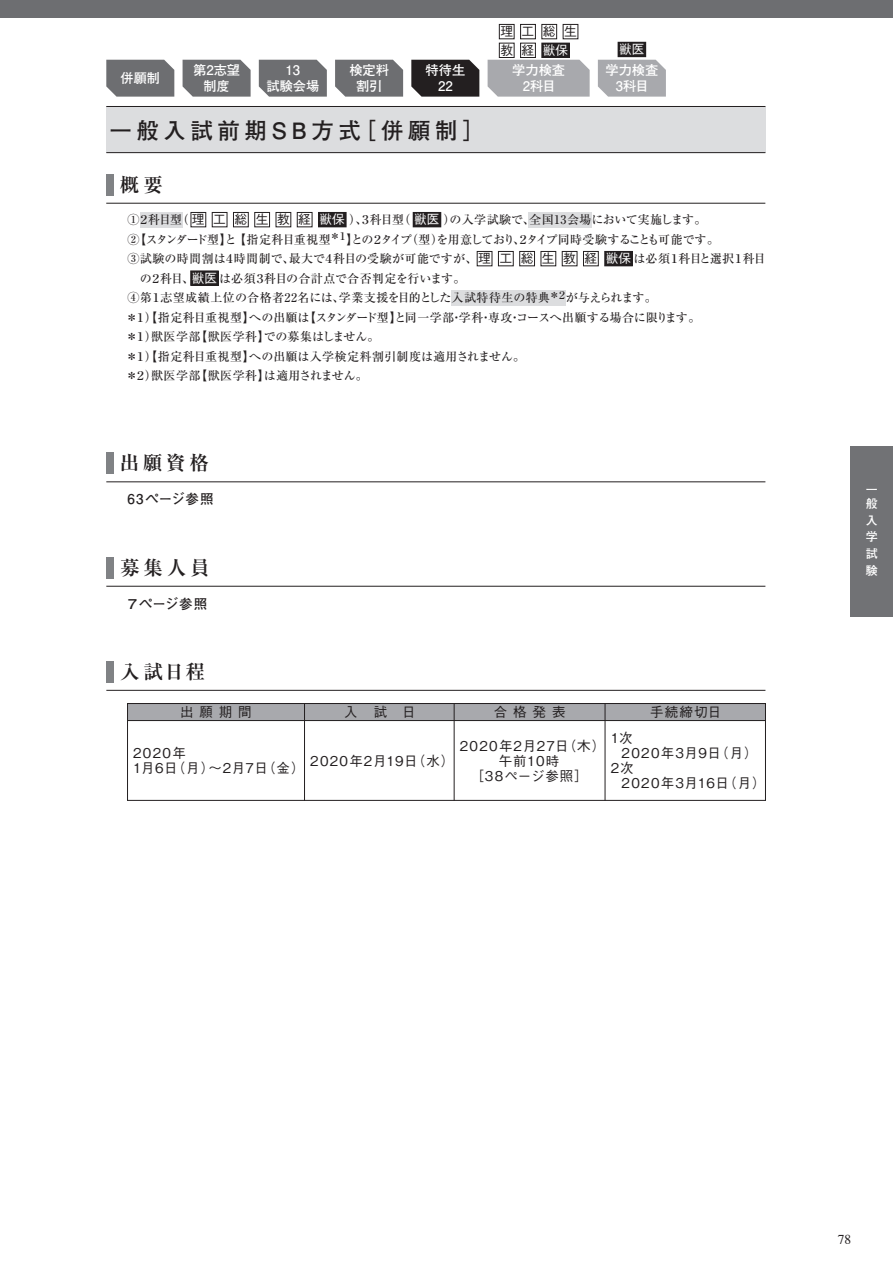
<style>
.page{position:relative;width:893px;height:1263px;background:#fff}
.page>*{position:absolute;margin:0;border:0;box-sizing:border-box;transform-origin:0 0}
.t1{font:700 22.5px "Futo Go B101 Pr 6 N";letter-spacing:.2em;color:#231f20}
.t2{font:700 19.5px "Ryumin Pr 6 N";letter-spacing:.2em;color:#231f20}
.t3{font:500 13.5px/15px "Gothic BBB Pr 6 N";letter-spacing:.085em;color:#231f20;text-align:center}
.t4{font:500 13.5px/15px "Gothic BBB Pr 6 N";letter-spacing:.045em;color:#231f20}
.t5{font:700 13.5px "Futo Go B101 Pr 6 N";letter-spacing:.06em;color:#231f20}
.t6{font:700 13.5px "Futo Go B101 Pr 6 N";letter-spacing:.025em;color:#231f20}
.t7{font:13.5px "Times";color:#231f20}
.t8{font:700 13.2px/15.6px "Futo Go B101 Pr 6 N";color:#fff;text-align:center}
.t9{font:500 12.75px/18.8px "Gothic BBB Pr 6 N";letter-spacing:.67em;color:#231f20}
.t10{font:500 12.75px "Gothic BBB Pr 6 N";color:#fff}
.t11{font:500 12px/19.5px "Ryumin Pr 6 N";letter-spacing:-.005em;color:#231f20}
.t12{font:500 12px "Ryumin Pr 6 N";letter-spacing:-.07em;color:#231f20}
.t13{font:700 12px/16.8px "Futo Go B101 Pr 6 N";color:#fff}
.s1{color:#fff}
.s2{font-family:"Gothic BBB Pr 6 N";font-size:12.75px;color:#fff}
</style>
<div class="page">
<div style="left:451px;top:290px;width:114px;height:16px;background:#dcdddf"></div>
<div style="left:140px;top:212px;width:43px;height:15px;background:#dcdddf"></div>
<div style="left:528px;top:212px;width:64px;height:15px;background:#dcdddf"></div>
<div style="left:106px;top:106px;width:659px;height:47px;background:#dcdddf"></div>
<hr style="left:106px;top:152px;width:659px;height:1px;background:#231f20">
<hr style="left:106px;top:106px;width:659px;height:1px;background:#231f20">
<hr style="left:106px;top:203px;width:659px;height:1px;background:#231f20">
<div style="left:106px;top:174px;width:8px;height:21px;background:#808285"></div>
<hr style="left:106px;top:586px;width:659px;height:1px;background:#231f20">
<div style="left:106px;top:557px;width:8px;height:21px;background:#808285"></div>
<hr style="left:106px;top:482px;width:659px;height:1px;background:#231f20">
<div style="left:106px;top:452px;width:8px;height:22px;background:#808285"></div>
<hr style="left:106px;top:690px;width:659px;height:1px;background:#231f20">
<div style="left:106px;top:661px;width:8px;height:21px;background:#808285"></div>
<div style="left:128px;top:703px;width:637px;height:17px;background:#a8a9ad"></div>
<hr style="left:128px;top:720px;width:637px;height:1px;background:#231f20">
<hr style="left:454px;top:703px;width:1px;height:98px;background:#231f20">
<hr style="left:605px;top:703px;width:1px;height:98px;background:#231f20">
<div style="left:127px;top:703px;width:639px;height:98px;border:1px solid #231f20"></div>
<hr style="left:304px;top:703px;width:1px;height:98px;background:#231f20">
<div style="left:191px;top:212px;width:15px;height:15px;border:1px solid #231f20"></div>
<div style="left:212px;top:212px;width:15px;height:15px;border:1px solid #231f20"></div>
<div style="left:233px;top:212px;width:16px;height:15px;border:1px solid #231f20"></div>
<div style="left:254px;top:212px;width:16px;height:15px;border:1px solid #231f20"></div>
<div style="left:276px;top:212px;width:15px;height:15px;border:1px solid #231f20"></div>
<div style="left:297px;top:212px;width:15px;height:15px;border:1px solid #231f20"></div>
<div style="left:319px;top:212px;width:27px;height:15px;background:#231f20"></div>
<div style="left:413px;top:212px;width:28px;height:15px;background:#231f20"></div>
<div style="left:477px;top:251px;width:15px;height:15px;border:1px solid #231f20"></div>
<div style="left:498px;top:251px;width:16px;height:15px;border:1px solid #231f20"></div>
<div style="left:519px;top:251px;width:16px;height:15px;border:1px solid #231f20"></div>
<div style="left:541px;top:251px;width:15px;height:15px;border:1px solid #231f20"></div>
<div style="left:562px;top:251px;width:15px;height:15px;border:1px solid #231f20"></div>
<div style="left:583px;top:251px;width:16px;height:15px;border:1px solid #231f20"></div>
<div style="left:605px;top:251px;width:27px;height:15px;background:#231f20"></div>
<div style="left:604px;top:251px;width:29px;height:15px;border:1px solid #231f20"></div>
<div style="left:191px;top:271px;width:27px;height:14px;background:#231f20"></div>
<div style="left:190px;top:271px;width:29px;height:15px;border:1px solid #231f20"></div>
<svg style="left:106px;top:60px;width:68px;height:37px;background:#747578"></svg>
<svg style="left:183px;top:60px;width:68px;height:37px;background:#747578"></svg>
<svg style="left:335px;top:60px;width:68px;height:37px;background:#747578"></svg>
<svg style="left:259px;top:60px;width:68px;height:37px;background:#747578"></svg>
<svg style="left:411px;top:60px;width:68px;height:37px;background:#2e2b2b"></svg>
<div style="left:488px;top:60px;width:102px;height:37px;background:#a8a9ad"></div>
<div style="left:598px;top:60px;width:68px;height:37px;background:#a8a9ad"></div>
<div style="left:618px;top:42px;width:28px;height:15px;background:#231f20"></div>
<div style="left:499px;top:24px;width:15px;height:15px;border:1px solid #231f20"></div>
<div style="left:520px;top:24px;width:16px;height:15px;border:1px solid #231f20"></div>
<div style="left:541px;top:24px;width:16px;height:15px;border:1px solid #231f20"></div>
<div style="left:563px;top:24px;width:15px;height:15px;border:1px solid #231f20"></div>
<div style="left:499px;top:43px;width:15px;height:15px;border:1px solid #231f20"></div>
<div style="left:520px;top:43px;width:16px;height:15px;border:1px solid #231f20"></div>
<div style="left:542px;top:43px;width:27px;height:15px;background:#231f20"></div>
<div style="left:541px;top:43px;width:29px;height:15px;border:1px solid #231f20"></div>
<div style="left:0;top:0;width:893px;height:17px;background:#6d6e71"></div>
<div style="left:850px;top:446px;width:43px;height:171px;background:#717275"></div>
<p class="t9" style="left:500px;top:21px;width:78px">理工総生教経<span class="s1">獣保</span></p>
<p class="t10" style="left:619px;top:39px;width:27px">獣医</p>
<p class="t8" style="left:266px;top:62px;width:54px">13<br>試験会場</p>
<p class="t8" style="left:426px;top:62px;width:41px">特待生<br>22</p>
<p class="t8" style="left:512px;top:62px;width:54px">学力検査<br>2科目</p>
<p class="t8" style="left:605px;top:62px;width:54px">学力検査<br>3科目</p>
<p class="t8" style="left:121px;top:70px;width:41px">併願制</p>
<p class="t8" style="left:193px;top:62px;width:48px">第2志望制度</p>
<p class="t8" style="left:349px;top:62px;width:41px">検定料割引</p>
<h1 class="t1" style="left:110px;top:112px;width:377px">一般入試前期ＳＢ方式［併願制］</h1>
<h2 class="t2" style="left:120px;top:169px;width:44px">概要</h2>
<p class="t9" style="left:192px;top:209px;width:155px">理工総生教経<span class="s1">獣保</span></p>
<p class="t10" style="left:414px;top:209px;width:27px">獣医</p>
<p class="t11" style="left:127px;top:209px;width:581px">①２科目型（　　　　　　　　　　　　 ）、３科目型（　　　）の入学試験で、全国13会場において実施します。</p>
<p class="t12" style="left:127px;top:230px;width:593px">②【スタンダード型】と 【指定科目重視型<sup>＊１</sup>】との２タイプ（型）を用意しており、２タイプ同時受験することも可能です。</p>
<p class="t11" style="left:127px;top:248px;width:640px">③試験の時間割は４時間制で、最大で４科目の受験が可能ですが、　　　　　　　　　　　　　は必須１科目と選択１科目</p>
<p class="t11" style="left:140px;top:268px;width:62px">の２科目、　</p>
<p class="t9" style="left:478px;top:248px;width:155px">理工総生教経<span class="s1">獣保</span></p>
<p class="t11" style="left:126px;top:268px;width:576px;text-indent:66px"><span class="s2">獣医</span>は必須３科目の合計点で合否判定を行います。<br>④第１志望成績上位の合格者22名には、学業支援を目的とした入試特待生の特典<sup>＊２</sup>が与えられます。<br>＊１）【指定科目重視型】への出願は【スタンダード型】と同一学部・学科・専攻・コースへ出願する場合に限ります。＊１）獣医学部【獣医学科】での募集はしません。<br>＊１）【指定科目重視型】への出願は入学検定料割引制度は適用されません。<br>＊２）獣医学部【獣医学科】は適用されません。</p>
<h2 class="t2" style="left:120px;top:448px;width:91px">出願資格</h2>
<p class="t5" style="left:128px;top:488px;width:88px">63ページ参照</p>
<h2 class="t2" style="left:120px;top:552px;width:91px">募集人員</h2>
<p class="t6" style="left:126px;top:593px;width:83px">７ページ参照</p>
<h2 class="t2" style="left:120px;top:656px;width:87px">入試日程</h2>
<p class="t3" style="left:344px;top:704px;width:73px">入　試　日</p>
<p class="t3" style="left:494px;top:704px;width:73px">合格発表</p>
<p class="t3" style="left:460px;top:737px;width:147px">2020年2月27日（木）午前10時<br>［38ページ参照］</p>
<p class="t3" style="left:180px;top:704px;width:73px">出願期間</p>
<p class="t3" style="left:650px;top:704px;width:73px">手続締切日</p>
<p class="t3" style="left:611px;top:730px;width:23px">1次</p>
<p class="t3" style="left:622px;top:745px;width:138px">2020年3月9日（月）</p>
<p class="t3" style="left:611px;top:760px;width:25px">2次</p>
<p class="t3" style="left:622px;top:775px;width:146px">2020年3月16日（月）</p>
<p class="t4" style="left:133px;top:745px;width:173px">2020年<br>1月6日（月）～2月7日（金）</p>
<p class="t3" style="left:310px;top:752px;width:146px">2020年2月19日（水）</p>
<p class="t13" style="left:866px;top:482px;width:19px;line-height:13.6px">一般</p>
<p class="t13" style="left:866px;top:511px;width:19px;text-align:justify">入学試験</p>
<p class="t7" style="left:838px;top:1232px;width:15px">78</p>
</div>
